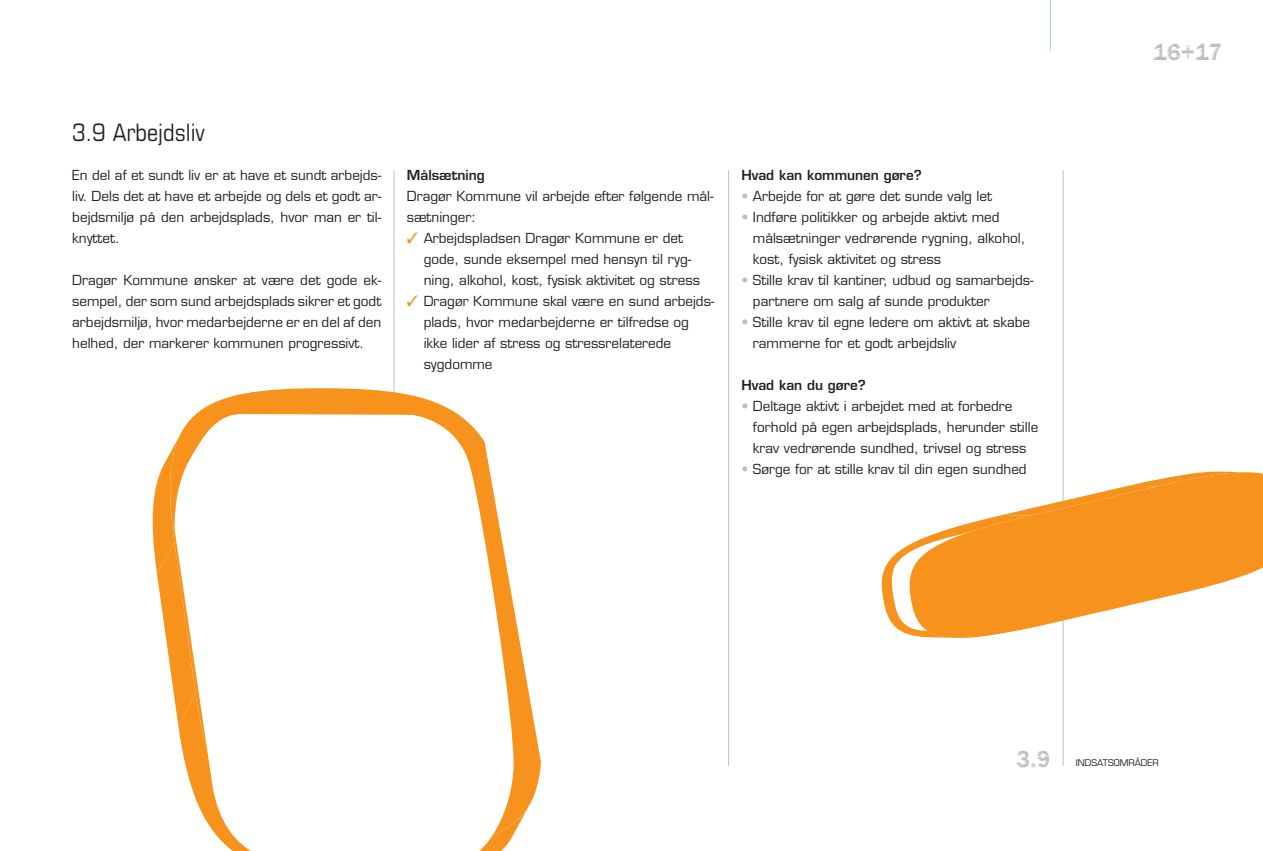
<style>
.page{position:relative;width:1263px;height:851px;background:#fff}
.page>*{position:absolute;margin:0;border:0;box-sizing:border-box;transform-origin:0 0}
.t1{font:condensed 24px "Eurostile";color:#231f20}
.t2{font:24px "DTC Funky M02";color:#bebfc2}
.t3{font:13.5px/21px "Eurostile";color:#231f20}
.t4{font:600 13.5px "Eurostile";color:#231f20}
.t5{font:9px "Eurostile";color:#231f20}
.s1{color:#f7931d}
.s2{color:#bebfc2}
</style>
<div class="page">
<svg style="left:153px;top:487px;width:3px;height:79px"></svg>
<hr style="left:394px;top:170px;width:1px;height:595px;background:#bebfc2">
<svg style="left:156px;top:388px;width:385px;height:416px"></svg>
<hr style="left:1063px;top:170px;width:1px;height:595px;background:#bebfc2">
<svg style="left:881px;top:557px;width:23px;height:76px"></svg>
<svg style="left:892px;top:548px;width:12px;height:83px"></svg>
<hr style="left:728px;top:170px;width:1px;height:595px;background:#bebfc2">
<hr style="left:1050px;top:0;width:1px;height:51px;background:#8dd7f7">
<svg style="left:904px;top:461px;width:359px;height:188px;fill:#f7931d"></svg>
<svg style="left:515px;top:693px;width:15px;height:139px;fill:#f7931d"></svg>
<svg style="left:173px;top:414px;width:342px;height:436px"></svg>
<h2 class="t1" style="left:72px;top:123px;width:134px">3.9 Arbejdsliv</h2>
<p class="t3" style="left:72px;top:166px;width:310px">En del af et sundt liv er at have et sundt arbejds-</p>
<p class="t3" style="left:72px;top:187px;width:310px;text-align:justify">liv. Dels det at have et arbejde og dels et godt ar&shy;bejdsmiljø på den arbejdsplads, hvor man er til&shy;knyttet.</p>
<p class="t3" style="left:72px;top:271px;width:310px;text-align:justify">Dragør Kommune ønsker at være det gode ek&shy;sempel, der som sund arbejdsplads sikrer et godt arbejdsmiljø, hvor medarbejderne er en del af den helhed, der markerer kommunen progressivt.</p>
<p class="t4" style="left:407px;top:170px;width:79px">Målsætning</p>
<p class="t3" style="left:407px;top:187px;width:308px">Dragør Kommune vil arbejde efter følgende mål-</p>
<p class="t3" style="left:407px;top:208px;width:71px">sætninger:</p>
<p class="t3" style="left:424px;top:229px;width:278px;text-indent:-17px"><span class="s1">✓</span> Arbejdspladsen Dragør Kommune er det gode, sunde eksempel med hensyn til ryg&shy;ning, alkohol, kost, fysisk aktivitet og stress</p>
<p class="t3" style="left:424px;top:292px;width:292px;text-indent:-17px"><span class="s1">✓</span> Dragør Kommune skal være en sund arbejds&shy;plads, hvor medarbejderne er tilfredse og ikke lider af stress og stressrelaterede sygdomme</p>
<p class="t4" style="left:741px;top:170px;width:182px">Hvad kan kommunen gøre?</p>
<p class="t3" style="left:741px;top:187px;width:252px"><span class="s2">•</span> Arbejde for at gøre det sunde valg let</p>
<p class="t3" style="left:753px;top:208px;width:274px;text-indent:-12px"><span class="s2">•</span> Indføre politikker og arbejde aktivt med målsætninger vedrørende rygning, alkohol, kost, fysisk aktivitet og stress</p>
<p class="t3" style="left:753px;top:271px;width:282px;text-indent:-12px"><span class="s2">•</span> Stille krav til kantiner, udbud og samarbejds&shy;partnere om salg af sunde produkter</p>
<p class="t3" style="left:753px;top:313px;width:279px;text-indent:-12px"><span class="s2">•</span> Stille krav til egne ledere om aktivt at skabe rammerne for et godt arbejdsliv</p>
<p class="t4" style="left:741px;top:380px;width:126px">Hvad kan du gøre?</p>
<p class="t3" style="left:753px;top:397px;width:287px;text-indent:-12px"><span class="s2">•</span> Deltage aktivt i arbejdet med at forbedre forhold på egen arbejdsplads, herunder stille krav vedrørende sundhed, trivsel og stress</p>
<p class="t3" style="left:741px;top:460px;width:287px"><span class="s2">•</span> Sørge for at stille krav til din egen sundhed</p>
<p class="t2" style="left:1153px;top:44px;width:71px">16+17</p>
<p class="t2" style="left:1016px;top:750px;width:36px">3.9</p>
<p class="t5" style="left:1076px;top:759px;width:85px">INDSATSOMRÅDER</p>
</div>
